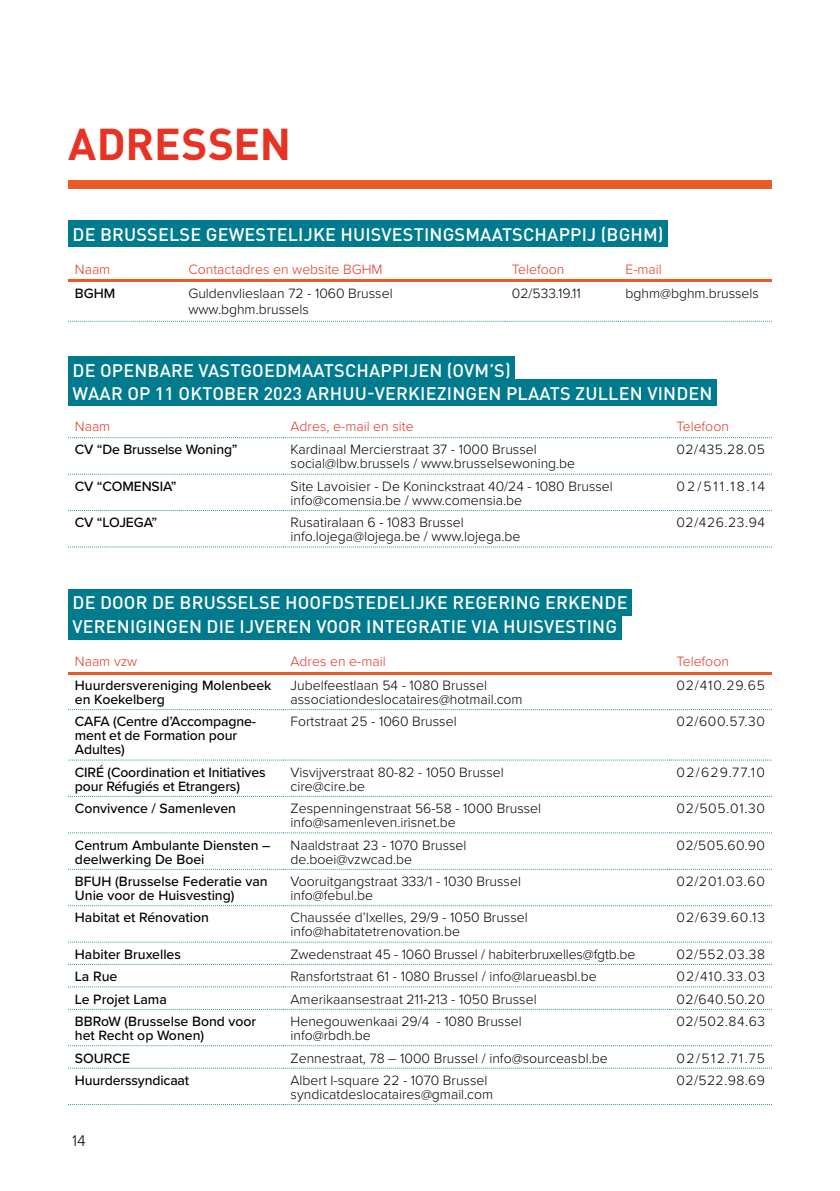
<style>
.page{position:relative;width:840px;height:1191px;background:#fff}
.page>*{position:absolute;margin:0;border:0;box-sizing:border-box;transform-origin:0 0}
.t1{font:700 44px "DINOT";color:#e63323}
.t2{font:500 18px/24px "DINOT";letter-spacing:.01em;color:#fff}
.t3{font:300 16px "Proxima Nova";color:#000}
.t4{font:300 14px/14px "Proxima Nova";color:#000}
.t5{font:500 14px/14px "Proxima Nova";color:#000}
.t6{font:300 14px "Proxima Nova";color:#e63323}
</style>
<div class="page">
<div style="left:68px;top:180px;width:703px;height:8px;background:#eb5b25"></div>
<div style="left:68px;top:221px;width:599px;height:26px;background:#007a8d"></div>
<div style="left:68px;top:589px;width:563px;height:26px;background:#007a8d"></div>
<div style="left:68px;top:613px;width:553px;height:26px;background:#007a8d"></div>
<div style="left:68px;top:357px;width:446px;height:26px;background:#007a8d"></div>
<div style="left:68px;top:380px;width:648px;height:26px;background:#007a8d"></div>
<hr style="left:68px;top:279px;width:113px;height:2px;background:#eb5b25">
<hr style="left:181px;top:279px;width:324px;height:2px;background:#eb5b25">
<hr style="left:505px;top:279px;width:113px;height:2px;background:#eb5b25">
<hr style="left:618px;top:279px;width:153px;height:2px;background:#eb5b25">
<svg style="left:68px;top:321px;width:702px;height:1px"></svg>
<svg style="left:68px;top:437px;width:702px;height:1px"></svg>
<svg style="left:68px;top:473px;width:702px;height:1px"></svg>
<svg style="left:68px;top:510px;width:702px;height:1px"></svg>
<svg style="left:68px;top:546px;width:702px;height:1px"></svg>
<svg style="left:68px;top:709px;width:702px;height:1px"></svg>
<svg style="left:68px;top:759px;width:702px;height:1px"></svg>
<svg style="left:68px;top:796px;width:702px;height:1px"></svg>
<svg style="left:68px;top:832px;width:702px;height:1px"></svg>
<svg style="left:68px;top:868px;width:702px;height:1px"></svg>
<svg style="left:68px;top:905px;width:702px;height:1px"></svg>
<svg style="left:68px;top:941px;width:702px;height:1px"></svg>
<svg style="left:68px;top:964px;width:702px;height:1px"></svg>
<svg style="left:68px;top:986px;width:702px;height:1px"></svg>
<hr style="left:68px;top:672px;width:215px;height:2px;background:#eb5b25">
<hr style="left:283px;top:672px;width:386px;height:2px;background:#eb5b25">
<hr style="left:669px;top:672px;width:102px;height:2px;background:#eb5b25">
<svg style="left:68px;top:1008px;width:702px;height:1px"></svg>
<svg style="left:68px;top:1045px;width:702px;height:1px"></svg>
<svg style="left:68px;top:1067px;width:702px;height:1px"></svg>
<svg style="left:68px;top:1104px;width:702px;height:1px"></svg>
<h1 class="t1" style="left:68px;top:115px;width:224px">ADRESSEN</h1>
<p class="t2" style="left:72px;top:222px;width:592px">DE BRUSSELSE GEWESTELIJKE HUISVESTINGSMAATSCHAPPIJ (BGHM)</p>
<p class="t6" style="left:75px;top:259px;width:37px">Naam</p>
<p class="t6" style="left:188px;top:259px;width:195px">Contactadres en website BGHM</p>
<p class="t6" style="left:511px;top:259px;width:54px">Telefoon</p>
<p class="t6" style="left:625px;top:259px;width:38px">E-mail</p>
<p class="t5" style="left:75px;top:286px;width:42px">BGHM</p>
<p class="t4" style="left:188px;top:285px;width:206px;line-height:16px">Guldenvlieslaan 72 - 1060 Brussel www.bghm.brussels</p>
<p class="t4" style="left:511px;top:286px;width:70px">02/533.19.11</p>
<p class="t4" style="left:625px;top:286px;width:135px">bghm@bghm.brussels</p>
<p class="t2" style="left:72px;top:358px;width:641px;line-height:23px">DE OPENBARE VASTGOEDMAATSCHAPPIJEN (OVM’S)<br>WAAR OP 11 OKTOBER 2023 ARHUU-VERKIEZINGEN PLAATS ZULLEN VINDEN</p>
<p class="t6" style="left:75px;top:416px;width:37px">Naam</p>
<p class="t6" style="left:290px;top:416px;width:124px">Adres, e-mail en site</p>
<p class="t6" style="left:676px;top:416px;width:54px">Telefoon</p>
<p class="t5" style="left:75px;top:442px;width:164px">CV “De Brusselse Woning”</p>
<p class="t4" style="left:290px;top:442px;width:286px">Kardinaal Mercierstraat 37 - 1000 Brussel social@lbw.brussels / www.brusselsewoning.be</p>
<p class="t4" style="left:676px;top:442px;width:90px">02/435.28.05</p>
<p class="t5" style="left:75px;top:479px;width:103px">CV “COMENSIA”</p>
<p class="t4" style="left:290px;top:478px;width:323px">Site Lavoisier - De Koninckstraat 40/24 - 1080 Brussel info@comensia.be / www.comensia.be</p>
<p class="t4" style="left:676px;top:478px;width:90px">02/511.18.14</p>
<p class="t5" style="left:75px;top:515px;width:84px">CV “LOJEGA”</p>
<p class="t4" style="left:290px;top:515px;width:231px">Rusatiralaan 6 - 1083 Brussel info.lojega@lojega.be / www.lojega.be</p>
<p class="t4" style="left:676px;top:515px;width:90px">02/426.23.94</p>
<p class="t2" style="left:72px;top:590px;width:556px">DE DOOR DE BRUSSELSE HOOFDSTEDELIJKE REGERING ERKENDE<br>VERENIGINGEN DIE IJVEREN VOOR INTEGRATIE VIA HUISVESTING</p>
<p class="t6" style="left:75px;top:651px;width:64px">Naam vzw</p>
<p class="t6" style="left:290px;top:651px;width:97px">Adres en e-mail</p>
<p class="t6" style="left:676px;top:651px;width:54px">Telefoon</p>
<p class="t5" style="left:75px;top:678px;width:198px">Huurdersvereniging Molenbeek en Koekelberg</p>
<p class="t4" style="left:290px;top:677px;width:233px">Jubelfeestlaan 54 - 1080 Brussel associationdeslocataires@hotmail.com</p>
<p class="t4" style="left:676px;top:677px;width:90px">02/410.29.65</p>
<p class="t5" style="left:75px;top:714px;width:182px">CAFA (Centre d’Accompagne&shy;ment et de Formation pour<br>Adultes)</p>
<p class="t4" style="left:290px;top:714px;width:167px">Fortstraat 25 - 1060 Brussel</p>
<p class="t4" style="left:676px;top:714px;width:90px">02/600.57.30</p>
<p class="t5" style="left:75px;top:764px;width:192px">CIRÉ (Coordination et Initiatives pour Réfugiés et Etrangers)</p>
<p class="t4" style="left:290px;top:764px;width:214px">Visvijverstraat 80-82 - 1050 Brussel cire@cire.be</p>
<p class="t4" style="left:676px;top:764px;width:90px">02/629.77.10</p>
<p class="t5" style="left:75px;top:801px;width:163px">Convivence / Samenleven</p>
<p class="t4" style="left:290px;top:800px;width:252px">Zespenningenstraat 56-58 - 1000 Brussel info@samenleven.irisnet.be</p>
<p class="t4" style="left:676px;top:800px;width:90px">02/505.01.30</p>
<p class="t5" style="left:75px;top:837px;width:197px">Centrum Ambulante Diensten – deelwerking De Boei</p>
<p class="t4" style="left:290px;top:837px;width:177px">Naaldstraat 23 - 1070 Brussel de.boei@vzwcad.be</p>
<p class="t4" style="left:676px;top:837px;width:90px">02/505.60.90</p>
<p class="t5" style="left:75px;top:874px;width:194px">BFUH (Brusselse Federatie van<br>Unie voor de Huisvesting)</p>
<p class="t4" style="left:290px;top:873px;width:232px">Vooruitgangstraat 333/1 - 1030 Brussel info@febul.be</p>
<p class="t4" style="left:676px;top:873px;width:90px">02/201.03.60</p>
<p class="t5" style="left:75px;top:910px;width:135px">Habitat et Rénovation</p>
<p class="t4" style="left:290px;top:910px;width:238px">Chaussée d’Ixelles, 29/9 - 1050 Brussel info@habitatetrenovation.be</p>
<p class="t4" style="left:676px;top:910px;width:90px">02/639.60.13</p>
<p class="t5" style="left:75px;top:946px;width:108px">Habiter Bruxelles</p>
<p class="t4" style="left:290px;top:946px;width:346px">Zwedenstraat 45 - 1060 Brussel / habiterbruxelles@fgtb.be</p>
<p class="t4" style="left:676px;top:946px;width:90px">02/552.03.38</p>
<p class="t5" style="left:75px;top:969px;width:44px">La Rue</p>
<p class="t4" style="left:290px;top:968px;width:307px">Ransfortstraat 61 - 1080 Brussel / info@larueasbl.be</p>
<p class="t4" style="left:676px;top:968px;width:90px">02/410.33.03</p>
<p class="t5" style="left:75px;top:991px;width:93px">Le Projet Lama</p>
<p class="t4" style="left:290px;top:991px;width:247px">Amerikaansestraat 211-213 - 1050 Brussel</p>
<p class="t4" style="left:676px;top:991px;width:90px">02/640.50.20</p>
<p class="t5" style="left:75px;top:1014px;width:183px">BBRoW (Brusselse Bond voor het Recht op Wonen)</p>
<p class="t4" style="left:290px;top:1013px;width:232px">Henegouwenkaai 29/4 - 1080 Brussel info@rbdh.be</p>
<p class="t4" style="left:676px;top:1013px;width:90px">02/502.84.63</p>
<p class="t5" style="left:75px;top:1050px;width:57px">SOURCE</p>
<p class="t4" style="left:290px;top:1050px;width:318px">Zennestraat, 78 – 1000 Brussel / info@sourceasbl.be</p>
<p class="t4" style="left:676px;top:1050px;width:90px">02/512.71.75</p>
<p class="t5" style="left:75px;top:1072px;width:116px">Huurderssyndicaat</p>
<p class="t4" style="left:290px;top:1072px;width:204px">Albert I-square 22 - 1070 Brussel syndicatdeslocataires@gmail.com</p>
<p class="t4" style="left:676px;top:1072px;width:90px">02/522.98.69</p>
<p class="t3" style="left:72px;top:1128px;width:15px">14</p>
</div>
